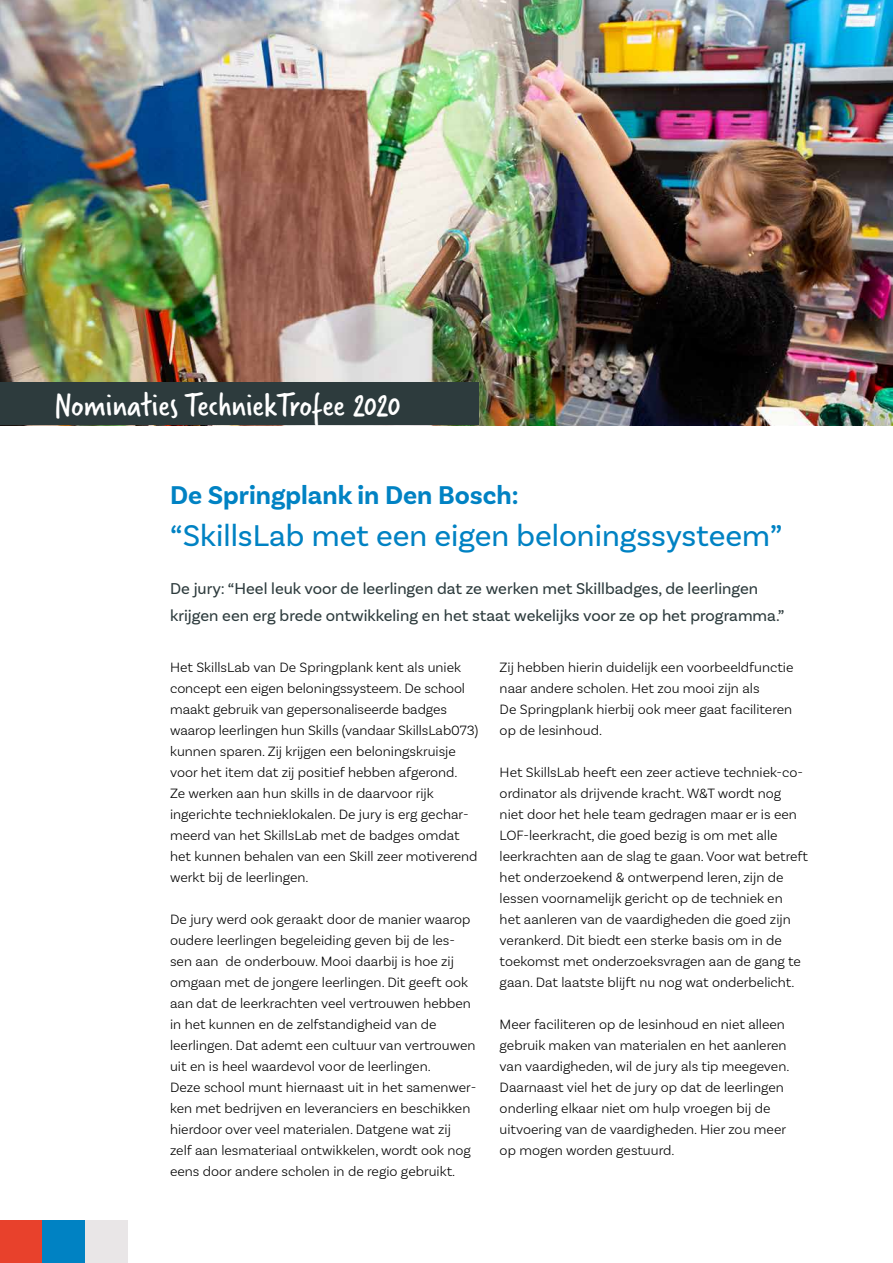
<style>
.page{position:relative;width:893px;height:1263px;background:#fff}
.page>*{position:absolute;margin:0;border:0;box-sizing:border-box;transform-origin:0 0}
.t1{font:34.5px "Verveine";color:#fff}
.t2{font:31.5px "Basic Sans";color:#0082c3}
.t3{font:700 27px "Basic Sans";color:#0082c3}
.t4{font:16.5px/27px "Basic Sans";color:#2d3b3d}
.t5{font:300 14.25px/21px "Basic Sans";color:#000}
</style>
<div class="page">
<img style="left:0;top:0;width:893px;height:425px">
<div style="left:0;top:383px;width:478px;height:42px;background:#2d3b3d"></div>
<div style="left:0;top:1220px;width:43px;height:43px;background:#e8412c"></div>
<div style="left:43px;top:1220px;width:42px;height:43px;background:#0082c3"></div>
<div style="left:85px;top:1220px;width:43px;height:43px;background:#e9e6e7"></div>
<h1 class="t1" style="left:54px;top:382px;width:348px">Nominaties TechniekTrofee 2020</h1>
<h3 class="t3" style="left:170px;top:479px;width:350px">De Springplank in Den Bosch:</h3>
<h2 class="t2" style="left:170px;top:517px;width:614px">“SkillsLab met een eigen beloningssysteem”</h2>
<p class="t4" style="left:170px;top:575px;width:616px">De jury: “Heel leuk voor de leerlingen dat ze werken met Skillbadges, de leerlingen krijgen een erg brede ontwikkeling en het staat wekelijks voor ze op het programma.”</p>
<p class="t5" style="left:170px;top:657px;width:310px">Het SkillsLab van De Springplank kent als uniek concept een eigen beloningssysteem. De school maakt gebruik van gepersonaliseerde badges waarop leerlingen hun Skills (vandaar SkillsLab073) kunnen sparen. Zij krijgen een beloningskruisje voor het item dat zij positief hebben afgerond.<br>Ze werken aan hun skills in de daarvoor rijk ingerichte technieklokalen. De jury is erg gechar&shy;meerd van het SkillsLab met de badges omdat het kunnen behalen van een Skill zeer motiverend werkt bij de leerlingen.</p>
<p class="t5" style="left:170px;top:909px;width:308px">De jury werd ook geraakt door de manier waarop oudere leerlingen begeleiding geven bij de les&shy;sen aan de onderbouw. Mooi daarbij is hoe zij omgaan met de jongere leerlingen. Dit geeft ook aan dat de leerkrachten veel vertrouwen hebben in het kunnen en de zelfstandigheid van de leerlingen. Dat ademt een cultuur van vertrouwen uit en is heel waardevol voor de leerlingen.<br>Deze school munt hiernaast uit in het samenwer&shy;ken met bedrijven en leveranciers en beschikken hierdoor over veel materialen. Datgene wat zij<br>zelf aan lesmateriaal ontwikkelen, wordt ook nog eens door andere scholen in de regio gebruikt.</p>
<p class="t5" style="left:500px;top:657px;width:295px">Zij hebben hierin duidelijk een voorbeeldfunctie naar andere scholen. Het zou mooi zijn als<br>De Springplank hierbij ook meer gaat faciliteren op de lesinhoud.</p>
<p class="t5" style="left:500px;top:762px;width:310px">Het SkillsLab heeft een zeer actieve techniek-co&shy;ördinator als drijvende kracht. W&amp;T wordt nog niet door het hele team gedragen maar er is een LOF-leerkracht, die goed bezig is om met alle leerkrachten aan de slag te gaan. Voor wat betreft het onderzoekend &amp; ontwerpend leren, zijn de lessen voornamelijk gericht op de techniek en<br>het aanleren van de vaardigheden die goed zijn verankerd. Dit biedt een sterke basis om in de toekomst met onderzoeksvragen aan de gang te gaan. Dat laatste blijft nu nog wat onderbelicht.</p>
<p class="t5" style="left:500px;top:1014px;width:291px">Meer faciliteren op de lesinhoud en niet alleen gebruik maken van materialen en het aanleren van vaardigheden, wil de jury als tip meegeven.<br>Daarnaast viel het de jury op dat de leerlingen onderling elkaar niet om hulp vroegen bij de uitvoering van de vaardigheden. Hier zou meer op mogen worden gestuurd.</p>
</div>
